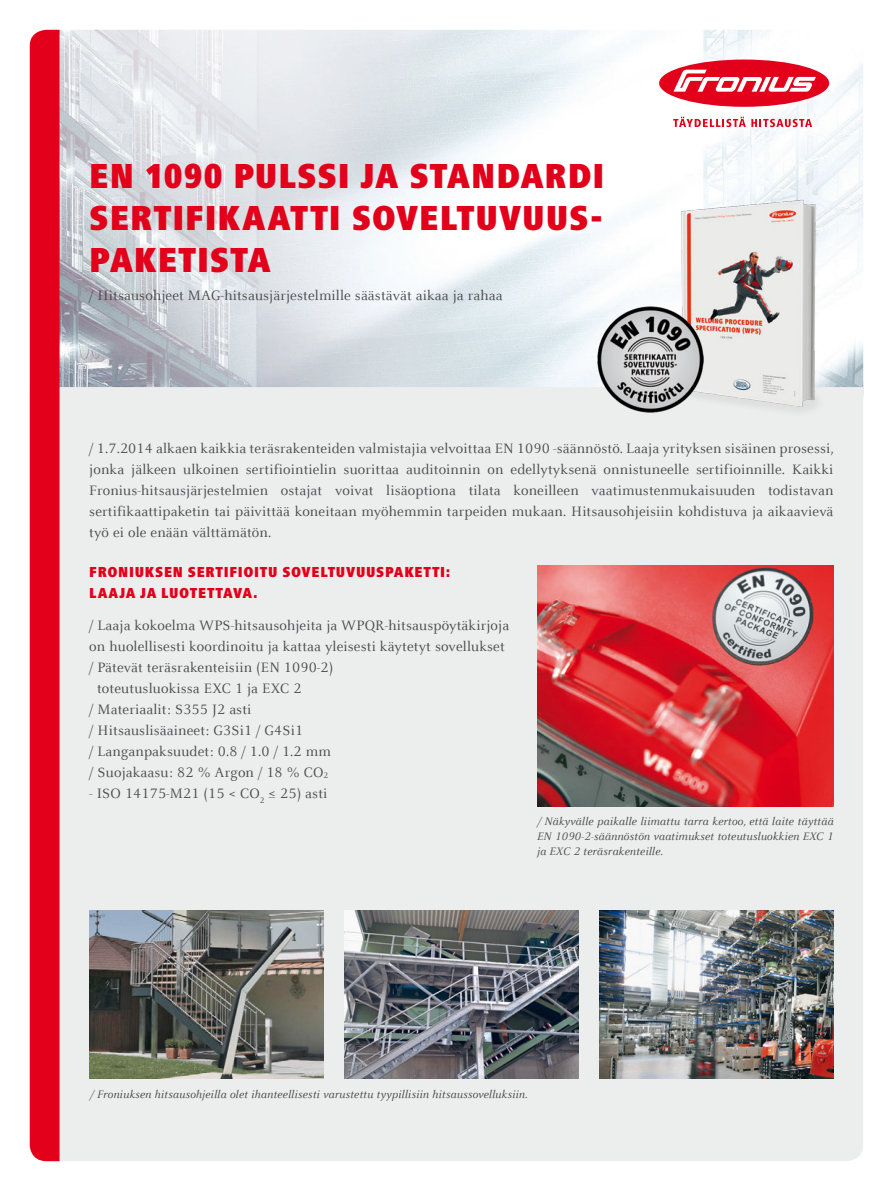
<style>
.page{position:relative;width:893px;height:1191px;background:#fff}
.page>*{position:absolute;margin:0;border:0;box-sizing:border-box;transform-origin:0 0}
.Headline{font:900 condensed 36px/42px "Frutiger Next LTW1 G";letter-spacing:.025em;color:#e2001a;text-align:justify}
.Copy{font:15px/21px "Celeste Offc Pro";letter-spacing:.01em;color:#4b4b4d;text-align:justify}
.Subheadline{font:15px "Celeste Offc Pro";letter-spacing:.01em;color:#4b4b4d}
.Zwischenheadline_rot{font:900 condensed 15px "Frutiger Next LTW1 G";letter-spacing:.045em;color:#e2001a}
.Bildunterschrift{font:italic 12px/15px "Celeste Offc Pro";letter-spacing:.01em;color:#4b4b4d;text-align:justify}
</style>
<div class="page">
<img style="left:60px;top:30px;width:803px;height:357px">
<div style="left:60px;top:387px;width:803px;height:774px;background:#eceded"></div>
<div style="left:30px;top:30px;width:30px;height:1131px;background:#e2001a"></div>
<img style="left:537px;top:566px;width:296px;height:240px">
<div style="left:659px;top:60px;width:170px;height:47px;background:#e2001a;border-radius:50%"></div>
<svg style="left:673px;top:70px;width:143px;height:22px"></svg>
<svg style="left:673px;top:117px;width:139px;height:10px"></svg>
<img style="left:89px;top:910px;width:234px;height:169px">
<img style="left:344px;top:910px;width:234px;height:169px">
<img style="left:600px;top:910px;width:233px;height:169px">
<img style="left:628px;top:176px;width:236px;height:255px">
<img style="left:597px;top:306px;width:107px;height:106px">
<p class="Headline" style="left:89px;top:155px;width:517px">EN 1090 PULSSI JA STANDARDI SERTIFIKAATTI SOVELTUVUUS-PAKETISTA</p>
<p class="Subheadline" style="left:89px;top:286px;width:415px">/ Hitsausohjeet MAG-hitsausjärjestelmille säästävät aikaa ja rahaa</p>
<p class="Copy" style="left:89px;top:437px;width:746px">/ 1.7.2014 alkaen kaikkia teräsrakenteiden valmistajia velvoittaa EN 1090 -säännöstö. Laaja yrityksen sisäinen prosessi, jonka jälkeen ulkoinen sertifiointielin suorittaa auditoinnin on edellytyksenä onnistuneelle sertifioinnille. Kaikki Fronius-hitsausjärjestelmien ostajat voivat lisäoptiona tilata koneilleen vaatimustenmukaisuuden todistavan sertifikaattipaketin tai päivittää koneitaan myöhemmin tarpeiden mukaan. Hitsausohjeisiin kohdistuva ja aikaavievä työ ei ole enään välttämätön.</p>
<p class="Zwischenheadline_rot" style="left:89px;top:563px;width:362px">FRONIUKSEN SERTIFIOITU SOVELTUVUUSPAKETTI:</p>
<p class="Zwischenheadline_rot" style="left:89px;top:584px;width:170px">LAAJA JA LUOTETTAVA.</p>
<p class="Copy" style="left:89px;top:614px;width:421px">/ Laaja kokoelma WPS-hitsausohjeita ja WPQR-hitsauspöytäkirjoja on huolellisesti koordinoitu ja kattaa yleisesti käytetyt sovellukset</p>
<p class="Copy" style="left:89px;top:656px;width:246px">/ Pätevät teräsrakenteisiin (EN 1090-2)</p>
<p class="Copy" style="left:97px;top:677px;width:206px">toteutusluokissa EXC 1 ja EXC 2</p>
<p class="Copy" style="left:89px;top:698px;width:164px">/ Materiaalit: S355 J2 asti</p>
<p class="Copy" style="left:89px;top:719px;width:215px">/ Hitsauslisäaineet: G3Si1 / G4Si1</p>
<p class="Copy" style="left:89px;top:740px;width:243px">/ Langanpaksuudet: 0.8 / 1.0 / 1.2 mm</p>
<p class="Copy" style="left:89px;top:761px;width:241px">/ Suojakaasu: 82 % Argon / 18 % CO<sub>2</sub></p>
<p class="Copy" style="left:89px;top:782px;width:240px">- ISO 14175-M21 (15 &lt; CO<sub>2</sub> ≤ 25) asti</p>
<p class="Bildunterschrift" style="left:537px;top:813px;width:298px">/ Näkyvälle paikalle liimattu tarra kertoo, että laite täyttää EN 1090-2-säännöstön vaatimukset toteutusluokkien EXC 1 ja EXC 2 teräsrakenteille.</p>
<p class="Bildunterschrift" style="left:90px;top:1086px;width:439px">/ Froniuksen hitsausohjeilla olet ihanteellisesti varustettu tyypillisiin hitsaussovelluksiin.</p>
</div>
